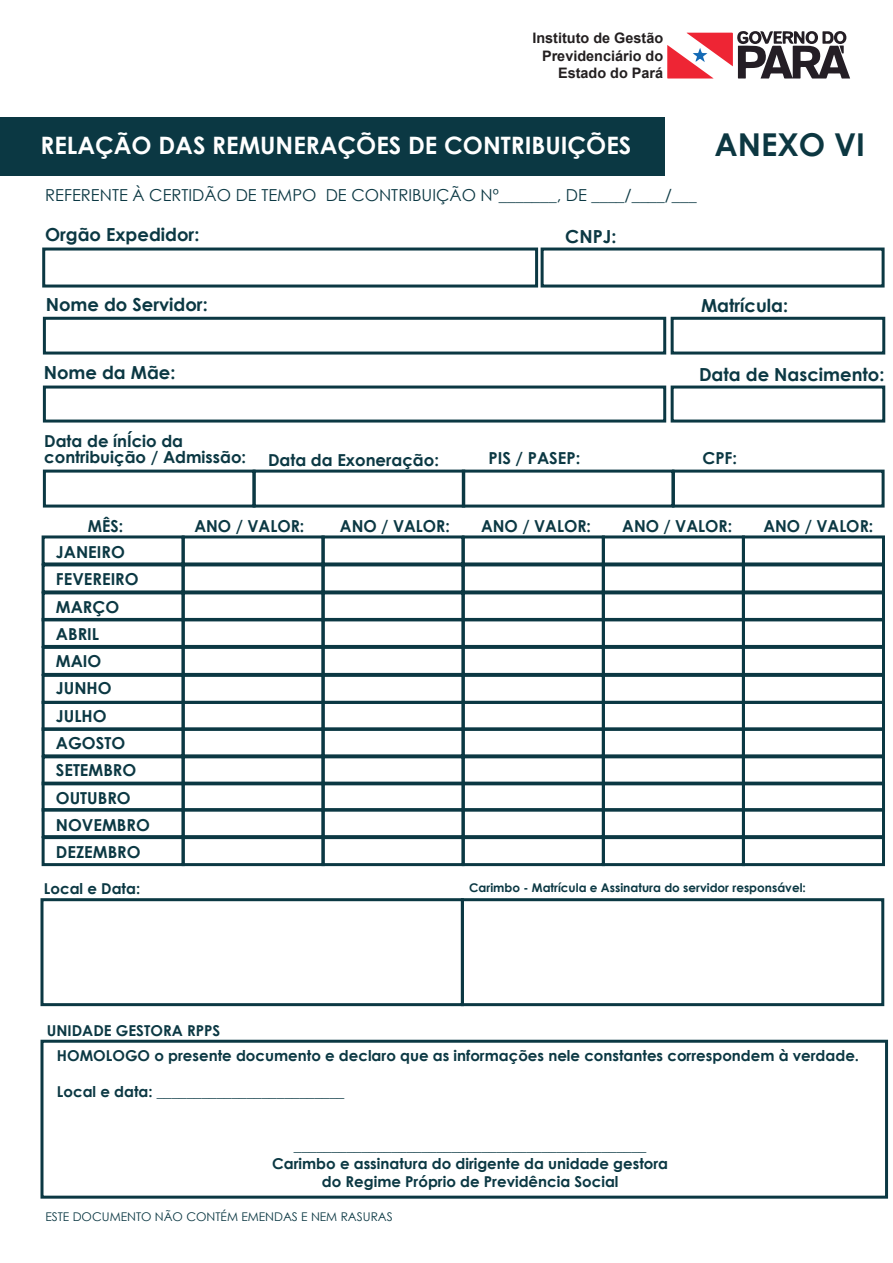
<style>
.page{position:relative;width:893px;height:1263px;background:#fff}
.page>*{position:absolute;margin:0;border:0;box-sizing:border-box;transform-origin:0 0}
.t1{font:700 31.5px "Century Gothic";color:#0c3741}
.t2{font:700 24px "Century Gothic";color:#fff}
.t3{font:700 18px "Century Gothic";color:#0b3843}
.t4{font:700 16.5px/27.3px "Century Gothic";color:#0b3843}
.t5{font:16.5px "Century Gothic";color:#0b3843}
.t6{font:700 16.5px "Century Gothic";color:#0b3843;scale:.96 1}
.t7{font:700 15px/18px "Century Gothic";color:#0b3843}
.t8{font:700 14.4px/17.4px "Arial";color:#231f20;text-align:right}
.t9{font:700 12px "Century Gothic";color:#0b3843}
.t10{font:12px "Century Gothic";color:#0b3843}
</style>
<div class="page">
<div style="left:42px;top:247px;width:496px;height:40px;border:3px solid #0b3843"></div>
<svg style="left:667px;top:31px;width:183px;height:48px"></svg>
<div style="left:0;top:117px;width:664px;height:59px;background:#0b3843"></div>
<div style="left:541px;top:247px;width:344px;height:40px;border:3px solid #0b3843"></div>
<div style="left:43px;top:317px;width:623px;height:37px;border:3px solid #0b3843"></div>
<div style="left:671px;top:317px;width:214px;height:37px;border:3px solid #0b3843"></div>
<div style="left:43px;top:385px;width:623px;height:37px;border:3px solid #0b3843"></div>
<div style="left:671px;top:385px;width:214px;height:37px;border:3px solid #0b3843"></div>
<div style="left:43px;top:470px;width:213px;height:37px;border:3px solid #0b3843"></div>
<div style="left:253px;top:470px;width:212px;height:37px;border:3px solid #0b3843"></div>
<div style="left:462px;top:470px;width:212px;height:37px;border:3px solid #0b3843"></div>
<div style="left:672px;top:470px;width:213px;height:37px;border:3px solid #0b3843"></div>
<div style="left:42px;top:535px;width:143px;height:30px;border:3px solid #0b3843"></div>
<div style="left:182px;top:535px;width:143px;height:30px;border:3px solid #0b3843"></div>
<div style="left:321px;top:535px;width:143px;height:30px;border:3px solid #0b3843"></div>
<div style="left:462px;top:535px;width:143px;height:30px;border:3px solid #0b3843"></div>
<div style="left:602px;top:535px;width:143px;height:30px;border:3px solid #0b3843"></div>
<div style="left:742px;top:535px;width:143px;height:30px;border:3px solid #0b3843"></div>
<div style="left:42px;top:563px;width:143px;height:30px;border:3px solid #0b3843"></div>
<div style="left:182px;top:563px;width:143px;height:30px;border:3px solid #0b3843"></div>
<div style="left:321px;top:563px;width:143px;height:30px;border:3px solid #0b3843"></div>
<div style="left:462px;top:563px;width:143px;height:30px;border:3px solid #0b3843"></div>
<div style="left:602px;top:563px;width:143px;height:30px;border:3px solid #0b3843"></div>
<div style="left:742px;top:563px;width:143px;height:30px;border:3px solid #0b3843"></div>
<div style="left:42px;top:591px;width:143px;height:30px;border:3px solid #0b3843"></div>
<div style="left:182px;top:591px;width:143px;height:30px;border:3px solid #0b3843"></div>
<div style="left:321px;top:591px;width:143px;height:30px;border:3px solid #0b3843"></div>
<div style="left:462px;top:591px;width:143px;height:30px;border:3px solid #0b3843"></div>
<div style="left:602px;top:591px;width:143px;height:30px;border:3px solid #0b3843"></div>
<div style="left:742px;top:591px;width:143px;height:30px;border:3px solid #0b3843"></div>
<div style="left:42px;top:618px;width:143px;height:30px;border:3px solid #0b3843"></div>
<div style="left:182px;top:618px;width:143px;height:30px;border:3px solid #0b3843"></div>
<div style="left:321px;top:618px;width:143px;height:30px;border:3px solid #0b3843"></div>
<div style="left:462px;top:618px;width:143px;height:30px;border:3px solid #0b3843"></div>
<div style="left:602px;top:618px;width:143px;height:30px;border:3px solid #0b3843"></div>
<div style="left:742px;top:618px;width:143px;height:30px;border:3px solid #0b3843"></div>
<div style="left:42px;top:646px;width:143px;height:30px;border:3px solid #0b3843"></div>
<div style="left:182px;top:646px;width:143px;height:30px;border:3px solid #0b3843"></div>
<div style="left:321px;top:646px;width:143px;height:30px;border:3px solid #0b3843"></div>
<div style="left:462px;top:646px;width:143px;height:30px;border:3px solid #0b3843"></div>
<div style="left:602px;top:646px;width:143px;height:30px;border:3px solid #0b3843"></div>
<div style="left:742px;top:646px;width:143px;height:30px;border:3px solid #0b3843"></div>
<div style="left:42px;top:674px;width:143px;height:30px;border:3px solid #0b3843"></div>
<div style="left:182px;top:674px;width:143px;height:30px;border:3px solid #0b3843"></div>
<div style="left:321px;top:674px;width:143px;height:30px;border:3px solid #0b3843"></div>
<div style="left:462px;top:674px;width:143px;height:30px;border:3px solid #0b3843"></div>
<div style="left:602px;top:674px;width:143px;height:30px;border:3px solid #0b3843"></div>
<div style="left:742px;top:674px;width:143px;height:30px;border:3px solid #0b3843"></div>
<div style="left:42px;top:701px;width:143px;height:30px;border:3px solid #0b3843"></div>
<div style="left:182px;top:701px;width:143px;height:30px;border:3px solid #0b3843"></div>
<div style="left:321px;top:701px;width:143px;height:30px;border:3px solid #0b3843"></div>
<div style="left:462px;top:701px;width:143px;height:30px;border:3px solid #0b3843"></div>
<div style="left:602px;top:701px;width:143px;height:30px;border:3px solid #0b3843"></div>
<div style="left:742px;top:701px;width:143px;height:30px;border:3px solid #0b3843"></div>
<div style="left:42px;top:727px;width:143px;height:30px;border:3px solid #0b3843"></div>
<div style="left:182px;top:727px;width:143px;height:30px;border:3px solid #0b3843"></div>
<div style="left:321px;top:727px;width:143px;height:30px;border:3px solid #0b3843"></div>
<div style="left:462px;top:727px;width:143px;height:30px;border:3px solid #0b3843"></div>
<div style="left:602px;top:727px;width:143px;height:30px;border:3px solid #0b3843"></div>
<div style="left:742px;top:727px;width:143px;height:30px;border:3px solid #0b3843"></div>
<div style="left:42px;top:755px;width:143px;height:30px;border:3px solid #0b3843"></div>
<div style="left:182px;top:755px;width:143px;height:30px;border:3px solid #0b3843"></div>
<div style="left:321px;top:755px;width:143px;height:30px;border:3px solid #0b3843"></div>
<div style="left:462px;top:755px;width:143px;height:30px;border:3px solid #0b3843"></div>
<div style="left:602px;top:755px;width:143px;height:30px;border:3px solid #0b3843"></div>
<div style="left:742px;top:755px;width:143px;height:30px;border:3px solid #0b3843"></div>
<div style="left:42px;top:782px;width:143px;height:30px;border:3px solid #0b3843"></div>
<div style="left:182px;top:782px;width:143px;height:30px;border:3px solid #0b3843"></div>
<div style="left:321px;top:782px;width:143px;height:30px;border:3px solid #0b3843"></div>
<div style="left:462px;top:782px;width:143px;height:30px;border:3px solid #0b3843"></div>
<div style="left:602px;top:782px;width:143px;height:30px;border:3px solid #0b3843"></div>
<div style="left:742px;top:782px;width:143px;height:30px;border:3px solid #0b3843"></div>
<div style="left:42px;top:808px;width:143px;height:30px;border:3px solid #0b3843"></div>
<div style="left:182px;top:808px;width:143px;height:30px;border:3px solid #0b3843"></div>
<div style="left:321px;top:808px;width:143px;height:30px;border:3px solid #0b3843"></div>
<div style="left:462px;top:808px;width:143px;height:30px;border:3px solid #0b3843"></div>
<div style="left:602px;top:808px;width:143px;height:30px;border:3px solid #0b3843"></div>
<div style="left:742px;top:808px;width:143px;height:30px;border:3px solid #0b3843"></div>
<div style="left:42px;top:836px;width:143px;height:30px;border:3px solid #0b3843"></div>
<div style="left:182px;top:836px;width:143px;height:30px;border:3px solid #0b3843"></div>
<div style="left:321px;top:836px;width:143px;height:30px;border:3px solid #0b3843"></div>
<div style="left:462px;top:836px;width:143px;height:30px;border:3px solid #0b3843"></div>
<div style="left:602px;top:836px;width:143px;height:30px;border:3px solid #0b3843"></div>
<div style="left:742px;top:836px;width:143px;height:30px;border:3px solid #0b3843"></div>
<div style="left:40px;top:898px;width:424px;height:108px;border:3px solid #0b3843"></div>
<div style="left:461px;top:898px;width:423px;height:108px;border:3px solid #0b3843"></div>
<div style="left:40px;top:1040px;width:848px;height:159px;border:3px solid #0b3843"></div>
<p class="t8" style="left:532px;top:30px;width:132px">Instituto de Gestão<br>Previdenciário do<br>Estado do Pará</p>
<h2 class="t2" style="left:40px;top:127px;width:592px">RELAÇÃO DAS REMUNERAÇÕES DE CONTRIBUIÇÕES</h2>
<p class="t5" style="left:45px;top:183px;width:653px">REFERENTE À CERTIDÃO DE TEMPO DE CONTRIBUIÇÃO Nº_______, DE ____/____/___</p>
<p class="t3" style="left:45px;top:221px;width:156px">Orgão Expedidor:</p>
<p class="t3" style="left:565px;top:223px;width:53px">CNPJ:</p>
<h1 class="t1" style="left:714px;top:121px;width:152px">ANEXO VI</h1>
<p class="t3" style="left:46px;top:290px;width:163px">Nome do Servidor:</p>
<p class="t3" style="left:701px;top:292px;width:89px">Matrícula:</p>
<p class="t3" style="left:44px;top:359px;width:133px">Nome da Mãe:</p>
<p class="t4" style="left:44px;top:433px;width:203px;line-height:15.3px">Data de ínÍcio da contribuição / Admissão:</p>
<p class="t3" style="left:699px;top:361px;width:187px">Data de Nascimento:</p>
<p class="t4" style="left:268px;top:446px;width:172px">Data da Exoneração:</p>
<p class="t4" style="left:489px;top:444px;width:93px">PIS / PASEP:</p>
<p class="t4" style="left:702px;top:444px;width:36px">CPF:</p>
<p class="t6" style="left:88px;top:514px;width:38px">MÊS:</p>
<p class="t6" style="left:194px;top:514px;width:116px">ANO / VALOR:</p>
<p class="t6" style="left:340px;top:514px;width:116px">ANO / VALOR:</p>
<p class="t6" style="left:481px;top:514px;width:116px">ANO / VALOR:</p>
<p class="t6" style="left:622px;top:514px;width:116px">ANO / VALOR:</p>
<p class="t6" style="left:763px;top:514px;width:116px">ANO / VALOR:</p>
<p class="t4" style="left:56px;top:537px;width:96px">JANEIRO<br>FEVEREIRO<br>MARÇO<br>ABRIL<br>MAIO<br>JUNHO<br>JULHO<br>AGOSTO<br>SETEMBRO<br>OUTUBRO<br>NOVEMBRO<br>DEZEMBRO</p>
<p class="t7" style="left:44px;top:879px;width:98px">Local e Data:</p>
<p class="t9" style="left:469px;top:878px;width:338px">Carimbo - Matrícula e Assinatura do servidor responsável:</p>
<p class="t7" style="left:57px;top:1017px;width:804px;line-height:24.8px;text-indent:-10px">UNIDADE GESTORA RPPS<br>HOMOLOGO o presente documento e declaro que as informações nele constantes correspondem à verdade.</p>
<p class="t7" style="left:57px;top:1081px;width:289px">Local e data: _________________________</p>
<p class="t7" style="left:272px;top:1135px;width:397px;text-align:center">_______________________________________________<br>Carimbo e assinatura do dirigente da unidade gestora do Regime Próprio de Previdência Social</p>
<p class="t10" style="left:45px;top:1208px;width:349px">ESTE DOCUMENTO NÃO CONTÉM EMENDAS E NEM RASURAS</p>
</div>
